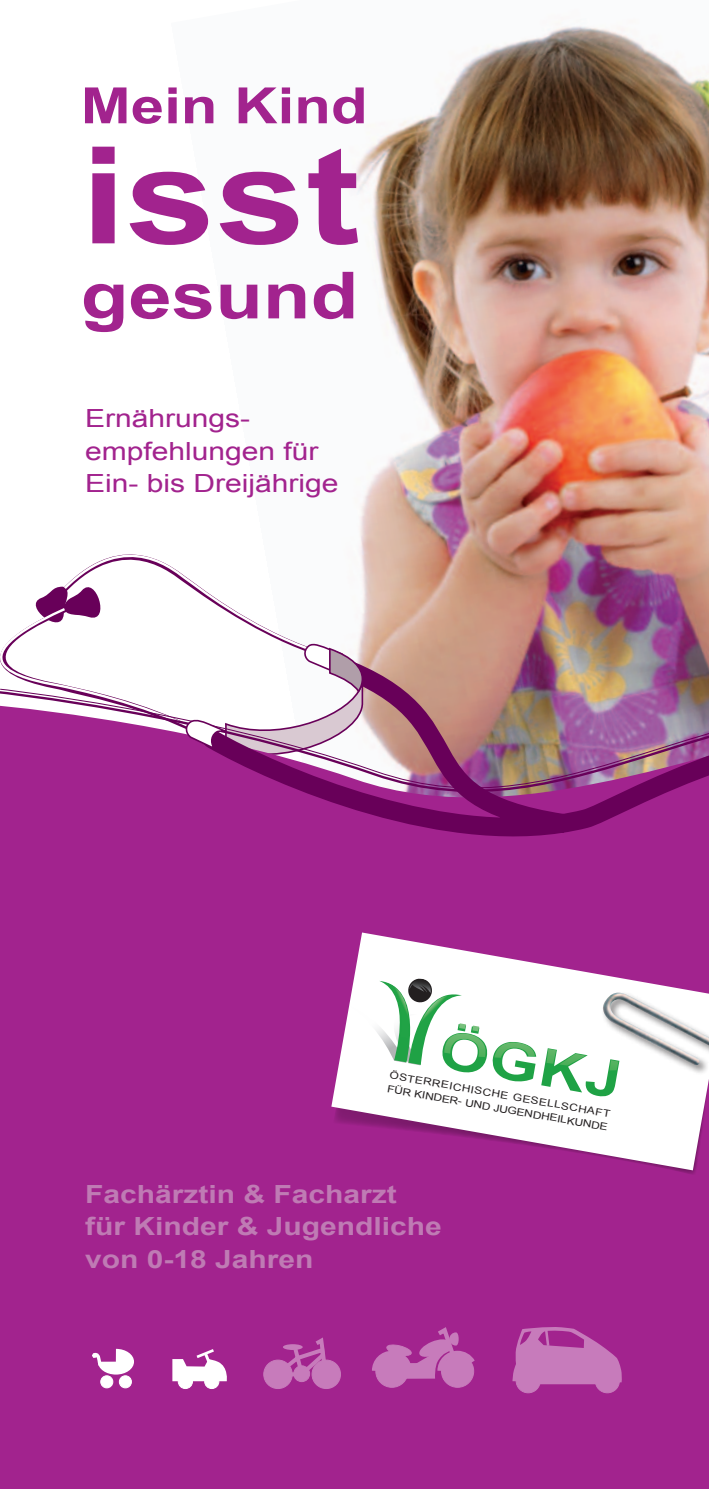
<style>
.page{position:relative;width:709px;height:1489px;background:#fff}
.page>*{position:absolute;margin:0;border:0;box-sizing:border-box;transform-origin:0 0}
.t1{font:700 135px "Arial";color:#a2238e;scale:1.2 1}
.t2{font:700 65px "Arial";color:#a2238e;scale:1.2 1}
.t3{font:700 52.5px "Arial";color:#1fa245;scale:1.22 1}
.t4{font:700 50px "Arial";color:#a2238e;scale:1.2 1}
.t5{font:700 25px/32.5px "Arial";color:#bf7bb4;scale:1.2 1}
.t6{font:25px/32.5px "Arial";color:#a2238e;scale:1.2 1}
.t7{font:10px "Arial";color:#231f20;scale:1.2 1}
</style>
<div class="page">
<img style="left:351px;top:26px;width:358px;height:584px">
<div style="left:0;top:809px;width:709px;height:679px;background:#a2238e"></div>
<div style="left:0;top:768px;width:186px;height:38px;background:#a2238e"></div>
<img style="left:186px;top:610px;width:523px;height:242px">
<svg style="left:0;top:528px;width:364px;height:240px"></svg>
<div style="left:101px;top:1375px;width:12px;height:12px;background:#fff;border-radius:50%"></div>
<div style="left:100px;top:1375px;width:13px;height:13px;border:1px solid #fff;border-radius:50%"></div>
<div style="left:119px;top:1375px;width:12px;height:12px;background:#fff;border-radius:50%"></div>
<div style="left:119px;top:1375px;width:13px;height:13px;border:1px solid #fff;border-radius:50%"></div>
<svg style="left:92px;top:1348px;width:42px;height:26px"></svg>
<svg style="left:172px;top:1348px;width:57px;height:33px"></svg>
<div style="left:178px;top:1374px;width:14px;height:14px;background:#fff;border-radius:50%"></div>
<div style="left:178px;top:1373px;width:15px;height:15px;border:1px solid #fff;border-radius:50%"></div>
<div style="left:205px;top:1374px;width:14px;height:14px;background:#fff;border-radius:50%"></div>
<div style="left:204px;top:1373px;width:15px;height:15px;border:1px solid #fff;border-radius:50%"></div>
<svg style="left:248px;top:1311px;width:386px;height:97px;background:#ac3a9a"></svg>
<div style="left:333px;top:1170px;width:376px;height:5px;background:#a2238e"></div>
<svg style="left:331px;top:932px;width:378px;height:238px"></svg>
<div style="left:601px;top:990px;width:108px;height:88px;background:#231f20;opacity:.5"></div>
<img style="left:618px;top:992px;width:91px;height:73px">
<svg style="left:334px;top:977px;width:284px;height:93px"></svg>
<h3 class="t4" style="left:81px;top:78px;width:240px">Mein Kind</h3>
<h1 class="t1" style="left:81px;top:120px;width:234px">isst</h1>
<h2 class="t2" style="left:81px;top:259px;width:233px">gesund</h2>
<h3 class="t6" style="left:85px;top:402px;width:213px">Ernährungs&shy;empfehlungen für<br>Ein- bis Dreijährige</h3>
<h3 class="t3" style="left:445px;top:1019px;width:152px;rotate:10deg">ÖGKJ</h3>
<p class="t7" style="left:391px;top:1069px;width:188px;rotate:10deg">ÖSTERREICHISCHE GESELLSCHAFT</p>
<p class="t7" style="left:388px;top:1082px;width:188px;rotate:10deg">FÜR KINDER- UND JUGENDHEILKUNDE</p>
<h3 class="t5" style="left:85px;top:1177px;width:299px">Fachärztin &amp; Facharzt für Kinder &amp; Jugendliche von 0-18 Jahren</h3>
</div>
